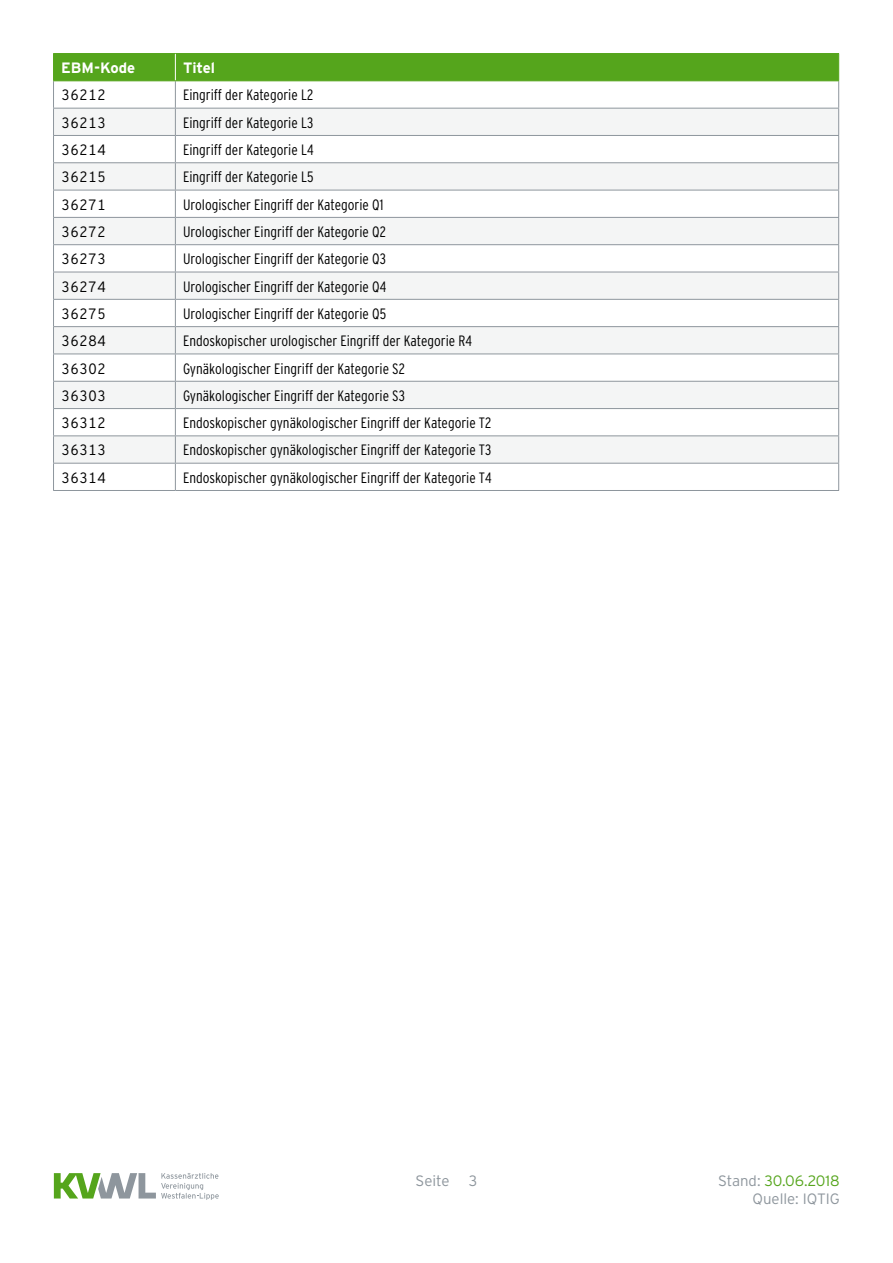
<style>
.page{position:relative;width:893px;height:1263px;background:#fff}
.page>*{position:absolute;margin:0;border:0;box-sizing:border-box;transform-origin:0 0}
.t1{font:300 condensed 15px "Interstate";color:#000}
.t2{font:300 15px "Interstate Mono";color:#000}
.t3{font:300 15px/18px "Interstate";color:#8e969d;text-align:right}
.t4{font:700 15px "Interstate";color:#fff}
.s1{color:#55a51c}
</style>
<div class="page">
<svg style="left:54px;top:1173px;width:165px;height:27px"></svg>
<hr style="left:53px;top:490px;width:122px;height:1px;background:#8e969d">
<hr style="left:175px;top:490px;width:664px;height:1px;background:#8e969d">
<hr style="left:53px;top:53px;width:122px;height:1px;background:#55a51c">
<hr style="left:175px;top:53px;width:664px;height:1px;background:#55a51c">
<svg style="left:53px;top:54px;width:786px;height:436px"></svg>
<hr style="left:53px;top:80px;width:122px;height:1px;background:#55a51c">
<hr style="left:175px;top:80px;width:664px;height:1px;background:#55a51c">
<p class="t4" style="left:61px;top:59px;width:75px">EBM-Kode</p>
<p class="t4" style="left:183px;top:59px;width:34px">Titel</p>
<p class="t2" style="left:61px;top:86px;width:46px">36212</p>
<p class="t1" style="left:183px;top:86px;width:132px">Eingriff der Kategorie L2</p>
<p class="t2" style="left:61px;top:113px;width:46px">36213</p>
<p class="t1" style="left:183px;top:113px;width:132px">Eingriff der Kategorie L3</p>
<p class="t2" style="left:61px;top:141px;width:46px">36214</p>
<p class="t1" style="left:183px;top:141px;width:132px">Eingriff der Kategorie L4</p>
<p class="t2" style="left:61px;top:168px;width:46px">36215</p>
<p class="t1" style="left:183px;top:168px;width:132px">Eingriff der Kategorie L5</p>
<p class="t2" style="left:61px;top:195px;width:46px">36271</p>
<p class="t1" style="left:183px;top:195px;width:202px">Urologischer Eingriff der Kategorie Q1</p>
<p class="t2" style="left:61px;top:223px;width:46px">36272</p>
<p class="t1" style="left:183px;top:223px;width:204px">Urologischer Eingriff der Kategorie Q2</p>
<p class="t2" style="left:61px;top:250px;width:46px">36273</p>
<p class="t1" style="left:183px;top:250px;width:204px">Urologischer Eingriff der Kategorie Q3</p>
<p class="t2" style="left:61px;top:277px;width:46px">36274</p>
<p class="t1" style="left:183px;top:277px;width:205px">Urologischer Eingriff der Kategorie Q4</p>
<p class="t2" style="left:61px;top:304px;width:46px">36275</p>
<p class="t1" style="left:183px;top:304px;width:205px">Urologischer Eingriff der Kategorie Q5</p>
<p class="t2" style="left:61px;top:332px;width:46px">36284</p>
<p class="t1" style="left:183px;top:332px;width:290px">Endoskopischer urologischer Eingriff der Kategorie R4</p>
<p class="t2" style="left:61px;top:359px;width:46px">36302</p>
<p class="t1" style="left:183px;top:359px;width:223px">Gynäkologischer Eingriff der Kategorie S2</p>
<p class="t2" style="left:61px;top:386px;width:46px">36303</p>
<p class="t1" style="left:183px;top:386px;width:223px">Gynäkologischer Eingriff der Kategorie S3</p>
<p class="t2" style="left:61px;top:414px;width:46px">36312</p>
<p class="t1" style="left:183px;top:414px;width:310px">Endoskopischer gynäkologischer Eingriff der Kategorie T2</p>
<p class="t2" style="left:61px;top:441px;width:46px">36313</p>
<p class="t1" style="left:183px;top:441px;width:310px">Endoskopischer gynäkologischer Eingriff der Kategorie T3</p>
<p class="t2" style="left:61px;top:468px;width:46px">36314</p>
<p class="t1" style="left:183px;top:468px;width:310px">Endoskopischer gynäkologischer Eingriff der Kategorie T4</p>
<p class="t3" style="left:416px;top:1171px;width:36px">Seite</p>
<p class="t3" style="left:469px;top:1171px;width:10px">3</p>
<p class="t3" style="left:718px;top:1171px;width:123px">Stand: <span class="s1">30.06.2018<br></span>Quelle: IQTIG</p>
</div>
